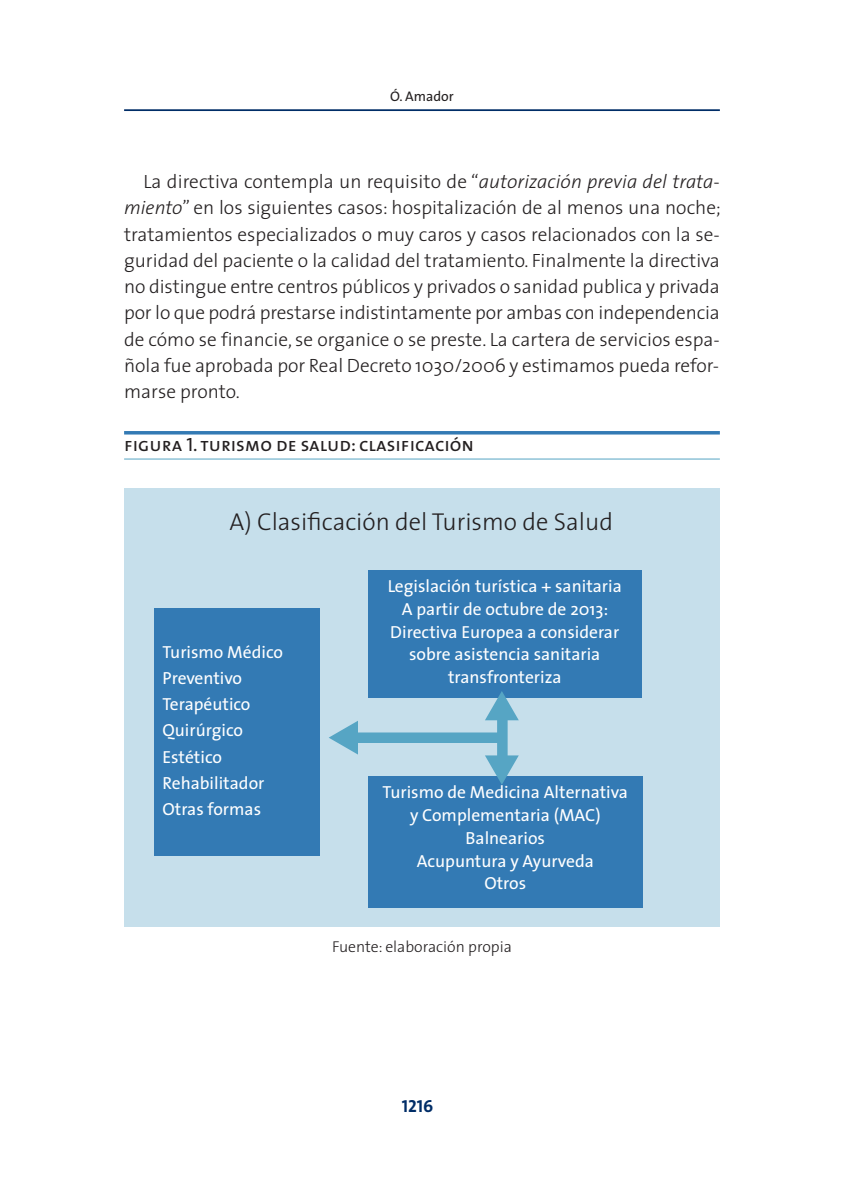
<style>
.page{position:relative;width:844px;height:1191px;background:#fff}
.page>*{position:absolute;margin:0;border:0;box-sizing:border-box;transform-origin:0 0}
.t1{font:300 24.5px "The Sans";color:#231f20}
.t2{font:300 19.25px/26.2px "The Sans";color:#231f20;text-align:justify}
.t3{font:19.25px "The Sans Caps";color:#231f20}
.t4{font:17.5px/22.8px "The Sans";color:#fff;text-align:center}
.t5{font:17.5px "The Sans Bold Caps";color:#002d67}
.t6{font:300 15.75px "The Sans";color:#231f20}
.t7{font:14px "The Sans";color:#231f20}
.s1{font-style:italic}
</style>
<div class="page">
<div style="left:124px;top:488px;width:595px;height:438px;background:#c6dfeb"></div>
<hr style="left:124px;top:431px;width:595px;height:3px;background:#337ab4">
<hr style="left:124px;top:458px;width:595px;height:1px;background:#56a5c4">
<hr style="left:124px;top:109px;width:595px;height:2px;background:#002d67">
<div style="left:154px;top:608px;width:165px;height:247px;background:#337ab4"></div>
<div style="left:368px;top:776px;width:274px;height:131px;background:#337ab4"></div>
<div style="left:368px;top:570px;width:273px;height:127px;background:#337ab4"></div>
<svg style="left:485px;top:691px;width:33px;height:29px"></svg>
<svg style="left:485px;top:755px;width:33px;height:29px"></svg>
<svg style="left:329px;top:721px;width:29px;height:33px"></svg>
<div style="left:497px;top:713px;width:10px;height:48px;background:#56a5c4"></div>
<div style="left:352px;top:732px;width:149px;height:11px;background:#56a5c4"></div>
<p class="t7" style="left:390px;top:85px;width:65px">Ó. Amador</p>
<p class="t2" style="left:124px;top:168px;width:598px;text-indent:19px">La directiva contempla un requisito de “<span class="s1">autorización previa del trata&shy;miento</span>” en los siguientes casos: hospitalización de al menos una noche; tratamientos especializados o muy caros y casos relacionados con la se&shy;guridad del paciente o la calidad del tratamiento. Finalmente la directiva no distingue entre centros públicos y privados o sanidad publica y privada por lo que podrá prestarse indistintamente por ambas con independencia de cómo se financie, se organice o se preste. La cartera de servicios espa&shy;ñola fue aprobada por Real Decreto 1030/2006 y estimamos pueda refor&shy;marse pronto.</p>
<p class="t3" style="left:124px;top:428px;width:351px">figura 1. turismo de salud: clasificación</p>
<p class="t1" style="left:229px;top:501px;width:385px">A) Clasificación del Turismo de Salud</p>
<p class="t4" style="left:162px;top:638px;width:122px;line-height:26.2px;text-align:left">Turismo Médico<br>Preventivo<br>Terapéutico<br>Quirúrgico<br>Estético<br>Rehabilitador<br>Otras formas</p>
<p class="t4" style="left:387px;top:574px;width:235px">Legislación turística + sanitaria<br>A partir de octubre de 2013:<br>Directiva Europea a considerar sobre asistencia sanitaria transfronteriza</p>
<p class="t4" style="left:382px;top:780px;width:247px">Turismo de Medicina Alternativa y Complementaria (MAC)<br>Balnearios<br>Acupuntura y Ayurveda<br>Otros</p>
<p class="t6" style="left:332px;top:933px;width:181px">Fuente: elaboración propia</p>
<p class="t5" style="left:402px;top:1091px;width:33px">1216</p>
</div>
